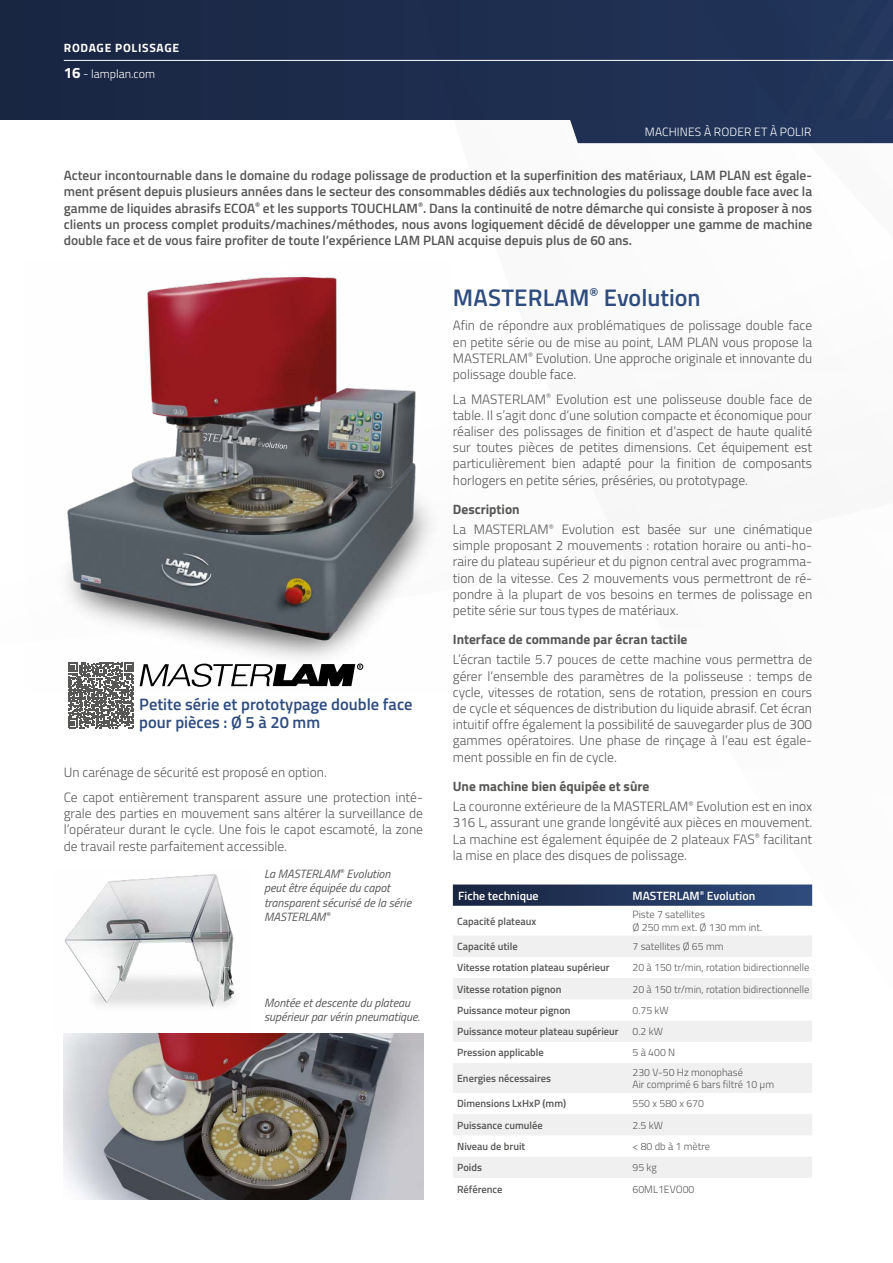
<style>
.page{position:relative;width:893px;height:1263px;background:#fff}
.page>*{position:absolute;margin:0;border:0;box-sizing:border-box;transform-origin:0 0}
.t1{font:600 24px "Titillium";color:#2e4c7e}
.t2{font:600 16.5px/18px "Titillium";color:#2e4c7e}
.t3{font:300 13.5px/16.2px "Titillium";color:#575756;text-align:justify}
.t4{font:600 13.5px/16.2px "Titillium";color:#575756;text-align:justify}
.t5{font:700 13.5px "Titillium";color:#575756}
.t6{font:italic 12px/14.4px "Titillium";color:#575756}
.t7{font:300 12px "Titillium";letter-spacing:.01em;color:#fff}
.t8{font:600 12px "Titillium";color:#fff}
.t9{font:700 12px "Titillium";letter-spacing:.06em;color:#fff}
.t10{font:600 10.5px "Titillium";color:#575756}
.t11{font:300 10.5px/12.6px "Titillium";color:#575756}
.s1{font-weight:700;font-size:15px}
.s2{font-weight:700}
</style>
<div class="page">
<div style="left:0;top:0;width:361px;height:119px;background:#1b2947"></div>
<div style="left:361px;top:0;width:34px;height:119px;background:#1d2c4d"></div>
<div style="left:395px;top:0;width:33px;height:119px;background:#1e2d4e"></div>
<div style="left:428px;top:0;width:33px;height:119px;background:#1d2c4d"></div>
<div style="left:461px;top:0;width:34px;height:119px;background:#1d2d4d"></div>
<div style="left:495px;top:0;width:33px;height:119px;background:#1e2e4e"></div>
<img style="left:66px;top:276px;width:366px;height:411px">
<img style="left:63px;top:874px;width:188px;height:160px">
<img style="left:64px;top:1034px;width:359px;height:165px">
<div style="left:528px;top:0;width:365px;height:144px;background:#203256"></div>
<hr style="left:64px;top:60px;width:829px;height:1px;background:#fff">
<svg style="left:453px;top:884px;width:359px;height:22px;background:#2a3d62"></svg>
<svg style="left:453px;top:936px;width:359px;height:242px;fill:#f0f0f0"></svg>
<svg style="left:68px;top:662px;width:66px;height:66px"></svg>
<svg style="left:140px;top:664px;width:223px;height:23px"></svg>
<p class="t9" style="left:64px;top:38px;width:117px">RODAGE POLISSAGE</p>
<p class="t7" style="left:64px;top:65px;width:93px"><span class="s1">16</span> - lamplan.com</p>
<p class="t7" style="left:645px;top:123px;width:168px">MACHINES À RODER ET À POLIR</p>
<p class="t4" style="left:64px;top:167px;width:750px">Acteur incontournable dans le domaine du rodage polissage de production et la superfinition des matériaux, LAM PLAN est égale&shy;ment présent depuis plusieurs années dans le secteur des consommables dédiés aux technologies du polissage double face avec la gamme de liquides abrasifs ECOA<sup>®</sup> et les supports TOUCHLAM<sup>®</sup>. Dans la continuité de notre démarche qui consiste à proposer à nos clients un process complet produits/machines/méthodes, nous avons logiquement décidé de développer une gamme de machine double face et de vous faire profiter de toute l’expérience LAM PLAN acquise depuis plus de 60 ans.</p>
<p class="t2" style="left:139px;top:694px;width:275px">Petite série et prototypage double face pour pièces : Ø 5 à 20 mm</p>
<p class="t3" style="left:64px;top:759px;width:361px;line-height:24.8px">Un carénage de sécurité est proposé en option.<br>Ce capot entièrement transparent assure une protection inté-</p>
<p class="t3" style="left:64px;top:805px;width:361px">grale des parties en mouvement sans altérer la surveillance de l’opérateur durant le cycle. Une fois le capot escamoté, la zone de travail reste parfaitement accessible.</p>
<p class="t6" style="left:264px;top:866px;width:149px">La MASTERLAM<sup>®</sup> Evolution peut être équipée du capot transparent sécurisé de la série<br>MASTERLAM<sup>®</sup></p>
<p class="t6" style="left:264px;top:994px;width:157px">Montée et descente du plateau supérieur par vérin pneumatique.</p>
<h1 class="t1" style="left:453px;top:279px;width:249px">MASTERLAM<sup>®</sup> Evolution</h1>
<p class="t3" style="left:453px;top:317px;width:361px">Afin de répondre aux problématiques de polissage double face en petite série ou de mise au point, LAM PLAN vous propose la MASTERLAM<sup>®</sup> Evolution. Une approche originale et innovante du polissage double face.</p>
<p class="t3" style="left:453px;top:390px;width:361px">La MASTERLAM<sup>®</sup> Evolution est une polisseuse double face de table. Il s’agit donc d’une solution compacte et économique pour réaliser des polissages de finition et d’aspect de haute qualité sur toutes pièces de petites dimensions. Cet équipement est particulièrement bien adapté pour la finition de composants horlogers en petite séries, préséries, ou prototypage.</p>
<p class="t3" style="left:453px;top:498px;width:361px;line-height:20.4px"><span class="s2">Description<br></span>La MASTERLAM<sup>®</sup> Evolution est basée sur une cinématique</p>
<p class="t3" style="left:453px;top:537px;width:361px">simple proposant 2 mouvements : rotation horaire ou anti-ho&shy;raire du plateau supérieur et du pignon central avec programma&shy;tion de la vitesse. Ces 2 mouvements vous permettront de ré&shy;pondre à la plupart de vos besoins en termes de polissage en petite série sur tous types de matériaux.</p>
<p class="t5" style="left:453px;top:629px;width:236px">Interface de commande par écran tactile</p>
<p class="t3" style="left:453px;top:651px;width:361px">L’écran tactile 5.7 pouces de cette machine vous permettra de gérer l’ensemble des paramètres de la polisseuse : temps de cycle, vitesses de rotation, sens de rotation, pression en cours de cycle et séquences de distribution du liquide abrasif. Cet écran intuitif offre également la possibilité de sauvegarder plus de 300 gammes opératoires. Une phase de rinçage à l’eau est égale&shy;ment possible en fin de cycle.</p>
<p class="t3" style="left:453px;top:775px;width:361px;line-height:20.4px"><span class="s2">Une machine bien équipée et sûre<br></span>La couronne extérieure de la MASTERLAM<sup>®</sup> Evolution est en inox</p>
<p class="t3" style="left:453px;top:814px;width:361px">316 L, assurant une grande longévité aux pièces en mouvement.<br>La machine est également équipée de 2 plateaux FAS<sup>®</sup> facilitant la mise en place des disques de polissage.</p>
<p class="t8" style="left:458px;top:886px;width:82px">Fiche technique</p>
<p class="t8" style="left:632px;top:886px;width:124px">MASTERLAM<sup>®</sup> Evolution</p>
<p class="t10" style="left:457px;top:913px;width:81px">Capacité plateaux</p>
<p class="t11" style="left:632px;top:908px;width:131px">Piste 7 satellites<br>Ø 250 mm ext. Ø 130 mm int.</p>
<p class="t10" style="left:457px;top:938px;width:62px">Capacité utile</p>
<p class="t11" style="left:632px;top:940px;width:93px">7 satellites Ø 65 mm</p>
<p class="t10" style="left:457px;top:960px;width:154px">Vitesse rotation plateau supérieur</p>
<p class="t11" style="left:632px;top:961px;width:178px">20 à 150 tr/min, rotation bidirectionnelle</p>
<p class="t10" style="left:457px;top:981px;width:106px">Vitesse rotation pignon</p>
<p class="t11" style="left:632px;top:982px;width:178px">20 à 150 tr/min, rotation bidirectionnelle</p>
<p class="t10" style="left:457px;top:1002px;width:115px">Puissance moteur pignon</p>
<p class="t11" style="left:632px;top:1003px;width:38px">0.75 kW</p>
<p class="t10" style="left:457px;top:1023px;width:163px">Puissance moteur plateau supérieur</p>
<p class="t11" style="left:632px;top:1025px;width:32px">0.2 kW</p>
<p class="t10" style="left:457px;top:1045px;width:88px">Pression applicable</p>
<p class="t11" style="left:632px;top:1046px;width:44px">5 à 400 N</p>
<p class="t10" style="left:457px;top:1070px;width:95px">Energies nécessaires</p>
<p class="t11" style="left:632px;top:1065px;width:143px">230 V-50 Hz monophasé<br>Air comprimé 6 bars filtré 10 µm</p>
<p class="t10" style="left:457px;top:1096px;width:110px">Dimensions LxHxP (mm)</p>
<p class="t11" style="left:632px;top:1097px;width:73px">550 x 580 x 670</p>
<p class="t10" style="left:457px;top:1117px;width:87px">Puissance cumulée</p>
<p class="t11" style="left:632px;top:1118px;width:32px">2.5 kW</p>
<p class="t10" style="left:457px;top:1138px;width:70px">Niveau de bruit</p>
<p class="t11" style="left:632px;top:1139px;width:79px">&lt; 80 db à 1 mètre</p>
<p class="t10" style="left:457px;top:1160px;width:26px">Poids</p>
<p class="t11" style="left:632px;top:1161px;width:26px">95 kg</p>
<p class="t10" style="left:457px;top:1181px;width:47px">Référence</p>
<p class="t11" style="left:632px;top:1182px;width:63px">60ML1EVO00</p>
</div>
